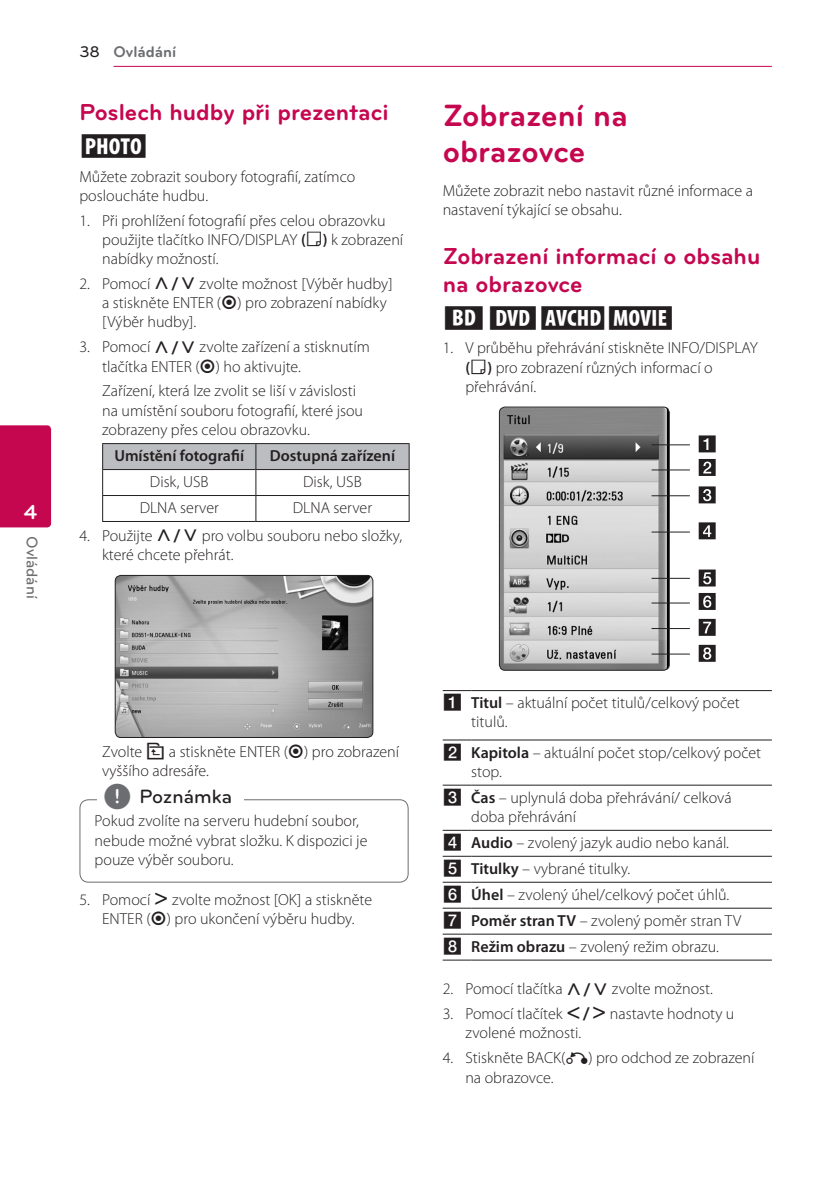
<style>
.page{position:relative;width:840px;height:1191px;background:#fff}
.page>*{position:absolute;margin:0;border:0;box-sizing:border-box;transform-origin:0 0}
.Title_1{font:700 32px/36px "Bryant LG";color:#c50750}
.Title_2{font:700 24px/28px "Bryant LG";color:#c50750}
.Content_text_Light{font:24px "UPSYS Common";color:#231f20}
.t1{font:700 21px "Bryant LG";color:#fff}
.t2{font:500 20px "Bryant LG";color:#231f20}
.Content_text_Num{font:300 16px/19.2px "Myriad Pro";color:#231f20}
.Content_text_Light-2{font:300 16px/19.2px "Myriad Pro";color:#231f20}
.Contents_Text_Sub_Nu{font:300 16px/19.2px "Myriad Pro";color:#231f20}
.Content_text_Light-3{font:600 16px "Myriad Pro";color:#231f20}
.t3{font:700 16px "Bryant LG";color:#6c6d70}
.t4{font:500 16px "Bryant LG";color:#6c6d70}
.Content_text_Light-4{font:16px "UPSYS Boxed Number";color:#231f20}
.s1{font-weight:500;color:#231f20}
.s2{font-weight:600}
.s3{font-family:"UPSYS Common";font-weight:400}
.s4{font-family:"UPSYS Common";font-weight:400;font-size:30px;color:#6c6d70}
</style>
<div class="page">
<hr style="left:113px;top:66px;width:658px;height:1px;background:#c50750">
<div style="left:0;top:425px;width:51px;height:102px;background:#c50750"></div>
<svg style="left:102px;top:443px;width:307px;height:78px"></svg>
<hr style="left:102px;top:521px;width:154px;height:1px;background:#231f20">
<hr style="left:256px;top:521px;width:153px;height:1px;background:#231f20">
<img style="left:115px;top:575px;width:257px;height:162px">
<div style="left:115px;top:575px;width:258px;height:163px;border:1px solid #231f20;border-radius:6px"></div>
<div style="left:79px;top:799px;width:329px;height:83px;border:1px solid #6c6d70;border-radius:9px"></div>
<div style="left:97px;top:793px;width:147px;height:19px;background:#fff"></div>
<img style="left:500px;top:407px;width:168px;height:263px">
<div style="left:498px;top:406px;width:171px;height:265px;border:1px solid #231f20;border-radius:6px"></div>
<svg style="left:698px;top:435px;width:17px;height:17px"></svg>
<svg style="left:698px;top:645px;width:17px;height:17px"></svg>
<svg style="left:698px;top:619px;width:17px;height:17px"></svg>
<svg style="left:698px;top:593px;width:17px;height:17px"></svg>
<svg style="left:698px;top:569px;width:17px;height:17px"></svg>
<svg style="left:698px;top:522px;width:17px;height:17px"></svg>
<svg style="left:698px;top:486px;width:17px;height:17px"></svg>
<svg style="left:698px;top:459px;width:17px;height:17px"></svg>
<hr style="left:651px;top:444px;width:38px;height:1px;background:#231f20">
<hr style="left:651px;top:469px;width:38px;height:1px;background:#231f20">
<hr style="left:651px;top:495px;width:38px;height:1px;background:#231f20">
<hr style="left:651px;top:531px;width:38px;height:1px;background:#231f20">
<hr style="left:651px;top:578px;width:38px;height:1px;background:#231f20">
<hr style="left:651px;top:602px;width:38px;height:1px;background:#231f20">
<hr style="left:651px;top:628px;width:38px;height:1px;background:#231f20">
<hr style="left:651px;top:653px;width:38px;height:1px;background:#231f20">
<svg style="left:442px;top:690px;width:29px;height:1px"></svg>
<hr style="left:471px;top:690px;width:300px;height:1px;background:#231f20">
<svg style="left:442px;top:739px;width:29px;height:1px"></svg>
<hr style="left:471px;top:739px;width:300px;height:1px;background:#231f20">
<svg style="left:442px;top:784px;width:29px;height:1px"></svg>
<hr style="left:471px;top:784px;width:300px;height:1px;background:#231f20">
<svg style="left:442px;top:830px;width:29px;height:1px"></svg>
<hr style="left:471px;top:830px;width:300px;height:1px;background:#231f20">
<svg style="left:442px;top:855px;width:29px;height:1px"></svg>
<hr style="left:471px;top:855px;width:300px;height:1px;background:#231f20">
<svg style="left:442px;top:881px;width:29px;height:1px"></svg>
<hr style="left:471px;top:881px;width:300px;height:1px;background:#231f20">
<svg style="left:442px;top:907px;width:29px;height:1px"></svg>
<hr style="left:471px;top:907px;width:300px;height:1px;background:#231f20">
<svg style="left:442px;top:933px;width:29px;height:1px"></svg>
<hr style="left:471px;top:933px;width:300px;height:1px;background:#231f20">
<svg style="left:442px;top:959px;width:29px;height:1px"></svg>
<hr style="left:471px;top:959px;width:300px;height:1px;background:#231f20">
<h3 class="t1" style="left:24px;top:499px;width:15px">4</h3>
<p class="t4" style="left:42px;top:536px;width:64px;rotate:90deg">Ovládání</p>
<p class="t3" style="left:79px;top:42px;width:98px"><span class="s1">38</span> Ovládání</p>
<p class="Title_2" style="left:79px;top:98px;width:310px">Poslech hudby při prezentaci</p>
<p class="Content_text_Light" style="left:79px;top:132px;width:70px">I</p>
<p class="Content_text_Light-2" style="left:79px;top:167px;width:277px">Můžete zobrazit soubory fotografií, zatímco posloucháte hudbu.</p>
<p class="Content_text_Num" style="left:102px;top:211px;width:302px;text-indent:-23px">1. Při prohlížení fotografií přes celou obrazovku použijte tlačítko INFO/DISPLAY <span class="s2">(</span><span class="s3">M</span><span class="s2">)</span> k zobrazení nabídky možností.</p>
<p class="Content_text_Num" style="left:102px;top:274px;width:292px;text-indent:-23px">2. Pomocí <span class="s3">W/S</span> zvolte možnost [Výběr hudby] a stiskněte ENTER (<span class="s3">B</span>) pro zobrazení nabídky [Výběr hudby].</p>
<p class="Content_text_Num" style="left:102px;top:337px;width:269px;text-indent:-23px">3. Pomocí <span class="s3">W/S</span> zvolte zařízení a stisknutím tlačítka ENTER (<span class="s3">B</span>) ho aktivujte.</p>
<p class="Contents_Text_Sub_Nu" style="left:102px;top:381px;width:262px">Zařízení, která lze zvolit se liší v závislosti na umístění souboru fotografií, které jsou zobrazeny přes celou obrazovku.</p>
<p class="Content_text_Light-3" style="left:114px;top:446px;width:131px">Umístění fotografií</p>
<p class="Content_text_Light-3" style="left:270px;top:446px;width:127px">Dostupná zařízení</p>
<p class="Content_text_Light-2" style="left:150px;top:472px;width:60px">Disk, USB</p>
<p class="Content_text_Light-2" style="left:303px;top:472px;width:60px">Disk, USB</p>
<p class="Content_text_Light-2" style="left:140px;top:498px;width:81px">DLNA server</p>
<p class="Content_text_Light-2" style="left:293px;top:498px;width:81px">DLNA server</p>
<p class="Content_text_Num" style="left:102px;top:526px;width:301px;text-indent:-23px">4. Použijte <span class="s3">W/S</span> pro volbu souboru nebo složky, které chcete přehrát.</p>
<p class="Title_1" style="left:442px;top:97px;width:186px">Zobrazení na obrazovce</p>
<p class="Content_text_Light-2" style="left:442px;top:181px;width:311px">Můžete zobrazit nebo nastavit různé informace a nastavení týkající se obsahu.</p>
<p class="Title_2" style="left:442px;top:242px;width:319px">Zobrazení informací o obsahu na obrazovce</p>
<p class="Content_text_Light" style="left:442px;top:304px;width:234px">EROY</p>
<p class="Content_text_Num" style="left:465px;top:338px;width:294px;text-indent:-23px">1. V průběhu přehrávání stiskněte INFO/DISPLAY <span class="s2">(</span><span class="s3">M</span><span class="s2">)</span> pro zobrazení různých informací o přehrávání.</p>
<p class="Contents_Text_Sub_Nu" style="left:102px;top:742px;width:298px">Zvolte <span class="s3">G</span> a stiskněte ENTER (<span class="s3">B</span>) pro zobrazení vyššího adresáře.</p>
<p class="Contents_Text_Sub_Nu" style="left:95px;top:811px;width:274px">Pokud zvolíte na serveru hudební soubor, nebude možné vybrat složku. K dispozici je pouze výběr souboru.</p>
<p class="t2" style="left:103px;top:784px;width:130px"><span class="s4">,</span> Poznámka</p>
<p class="Content_text_Num" style="left:79px;top:890px;width:294px;text-align:center">5. Pomocí <span class="s3">D</span> zvolte možnost [OK] a stiskněte<br>ENTER (<span class="s3">B</span>) pro ukončení výběru hudby.</p>
<p class="Content_text_Light-4" style="left:442px;top:694px;width:21px">A</p>
<p class="Content_text_Light-2" style="left:471px;top:693px;width:270px"><span class="s2">Titul</span> – aktuální počet titulů/celkový počet titulů.</p>
<p class="Content_text_Light-4" style="left:442px;top:743px;width:21px">B</p>
<p class="Content_text_Light-2" style="left:471px;top:742px;width:291px"><span class="s2">Kapitola</span> – aktuální počet stop/celkový počet stop.</p>
<p class="Content_text_Light-4" style="left:442px;top:788px;width:21px">C</p>
<p class="Content_text_Light-2" style="left:471px;top:787px;width:262px"><span class="s2">Čas</span> – uplynulá doba přehrávání/ celková doba přehrávání</p>
<p class="Content_text_Light-4" style="left:442px;top:833px;width:21px">D</p>
<p class="Content_text_Light-2" style="left:471px;top:833px;width:259px"><span class="s2">Audio</span> – zvolený jazyk audio nebo kanál.</p>
<p class="Content_text_Light-4" style="left:442px;top:859px;width:21px">E</p>
<p class="Content_text_Light-2" style="left:471px;top:859px;width:160px"><span class="s2">Titulky</span> – vybrané titulky.</p>
<p class="Content_text_Light-4" style="left:442px;top:885px;width:21px">F</p>
<p class="Content_text_Light-2" style="left:471px;top:884px;width:259px"><span class="s2">Úhel</span> – zvolený úhel/celkový počet úhlů.</p>
<p class="Content_text_Light-4" style="left:442px;top:911px;width:21px">G</p>
<p class="Content_text_Light-2" style="left:471px;top:910px;width:271px"><span class="s2">Poměr stran TV</span> – zvolený poměr stran TV</p>
<p class="Content_text_Light-4" style="left:442px;top:937px;width:21px">H</p>
<p class="Content_text_Light-2" style="left:471px;top:936px;width:249px"><span class="s2">Režim obrazu</span> – zvolený režim obrazu.</p>
<p class="Content_text_Num" style="left:442px;top:979px;width:271px">2. Pomocí tlačítka <span class="s3">W/S</span> zvolte možnost.</p>
<p class="Content_text_Num" style="left:465px;top:1004px;width:270px;text-indent:-23px">3. Pomocí tlačítek <span class="s3">A/D</span> nastavte hodnoty u zvolené možnosti.</p>
<p class="Content_text_Num" style="left:465px;top:1048px;width:290px;text-indent:-23px">4. Stiskněte BACK(<span class="s3">X</span>) pro odchod ze zobrazení na obrazovce.</p>
</div>
